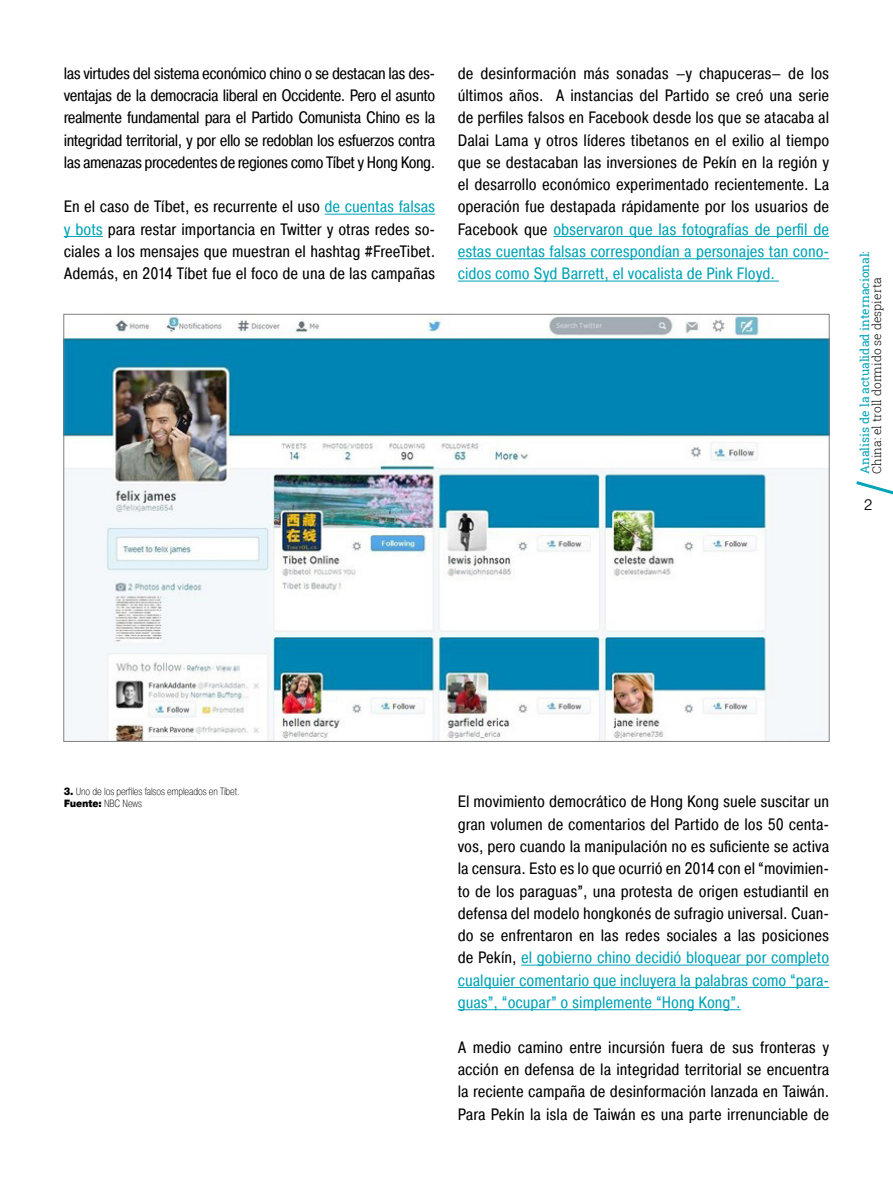
<style>
.page{position:relative;width:893px;height:1191px;background:#fff}
.page>*{position:absolute;margin:0;border:0;box-sizing:border-box;transform-origin:0 0}
.t1{font:16.5px/22.4px "Pragmatica Cond";color:#000;text-align:justify}
.t2{font:300 15px "Pragmatica";color:#000}
.t3{font:12px "Roboto Slab";color:#00a3b7}
.t4{font:300 12px "Roboto Slab";color:#000}
.t5{font:200 10.5px/12px "Pragmatica Cond";letter-spacing:-.01em;color:#000}
.s1{color:#00a3b7}
.s2{font-weight:900}
</style>
<div class="page">
<svg style="left:856px;top:481px;width:37px;height:14px"></svg>
<hr style="left:325px;top:214px;width:110px;height:1px;background:#00a3b7">
<hr style="left:64px;top:236px;width:39px;height:1px;background:#00a3b7">
<hr style="left:553px;top:236px;width:276px;height:1px;background:#00a3b7">
<hr style="left:458px;top:258px;width:371px;height:1px;background:#00a3b7">
<hr style="left:458px;top:281px;width:321px;height:1px;background:#00a3b7">
<img style="left:65px;top:316px;width:763px;height:424px">
<hr style="left:521px;top:964px;width:308px;height:1px;background:#00a3b7">
<hr style="left:458px;top:987px;width:371px;height:1px;background:#00a3b7">
<hr style="left:458px;top:1009px;width:283px;height:1px;background:#00a3b7">
<p class="t1" style="left:64px;top:62px;width:373px">las virtudes del sistema económico chino o se destacan las des&shy;ventajas de la democracia liberal en Occidente. Pero el asunto realmente fundamental para el Partido Comunista Chino es la integridad territorial, y por ello se redoblan los esfuerzos contra las amenazas procedentes de regiones como Tíbet y Hong Kong.</p>
<p class="t1" style="left:64px;top:195px;width:373px">En el caso de Tíbet, es recurrente el uso <span class="s1">de cuentas falsas y bots</span> para restar importancia en Twitter y otras redes so&shy;ciales a los mensajes que muestran el hashtag #FreeTibet.<br>Además, en 2014 Tíbet fue el foco de una de las campañas</p>
<p class="t1" style="left:458px;top:62px;width:373px">de desinformación más sonadas –y chapuceras– de los últimos años. A instancias del Partido se creó una serie de perfiles falsos en Facebook desde los que se atacaba al Dalai Lama y otros líderes tibetanos en el exilio al tiempo que se destacaban las inversiones de Pekín en la región y el desarrollo económico experimentado recientemente. La operación fue destapada rápidamente por los usuarios de Facebook que <span class="s1">observaron que las fotografías de perfil de estas cuentas falsas correspondían a personajes tan cono&shy;cidos como Syd Barrett, el vocalista de Pink Floyd.</span></p>
<p class="t3" style="left:857px;top:474px;width:224px;rotate:-90deg">Analisis de la actualidad internacional:</p>
<p class="t4" style="left:869px;top:474px;width:198px;rotate:-90deg">China: el troll dormido se despierta</p>
<p class="t2" style="left:864px;top:495px;width:10px">2</p>
<p class="t5" style="left:64px;top:785px;width:177px"><span class="s2">3.</span> Uno de los perfiles falsos empleados en Tíbet.<br><span class="s2">Fuente:</span> NBC News</p>
<p class="t1" style="left:458px;top:790px;width:373px">El movimiento democrático de Hong Kong suele suscitar un gran volumen de comentarios del Partido de los 50 centa&shy;vos, pero cuando la manipulación no es suficiente se activa la censura. Esto es lo que ocurrió en 2014 con el “movimien&shy;to de los paraguas”, una protesta de origen estudiantil en defensa del modelo hongkonés de sufragio universal. Cuan&shy;do se enfrentaron en las redes sociales a las posiciones de Pekín, <span class="s1">el gobierno chino decidió bloquear por completo cualquier comentario que incluyera la palabras como “para&shy;guas”, “ocupar” o simplemente “Hong Kong”.</span></p>
<p class="t1" style="left:458px;top:1035px;width:373px">A medio camino entre incursión fuera de sus fronteras y acción en defensa de la integridad territorial se encuentra la reciente campaña de desinformación lanzada en Taiwán.<br>Para Pekín la isla de Taiwán es una parte irrenunciable de</p>
</div>
